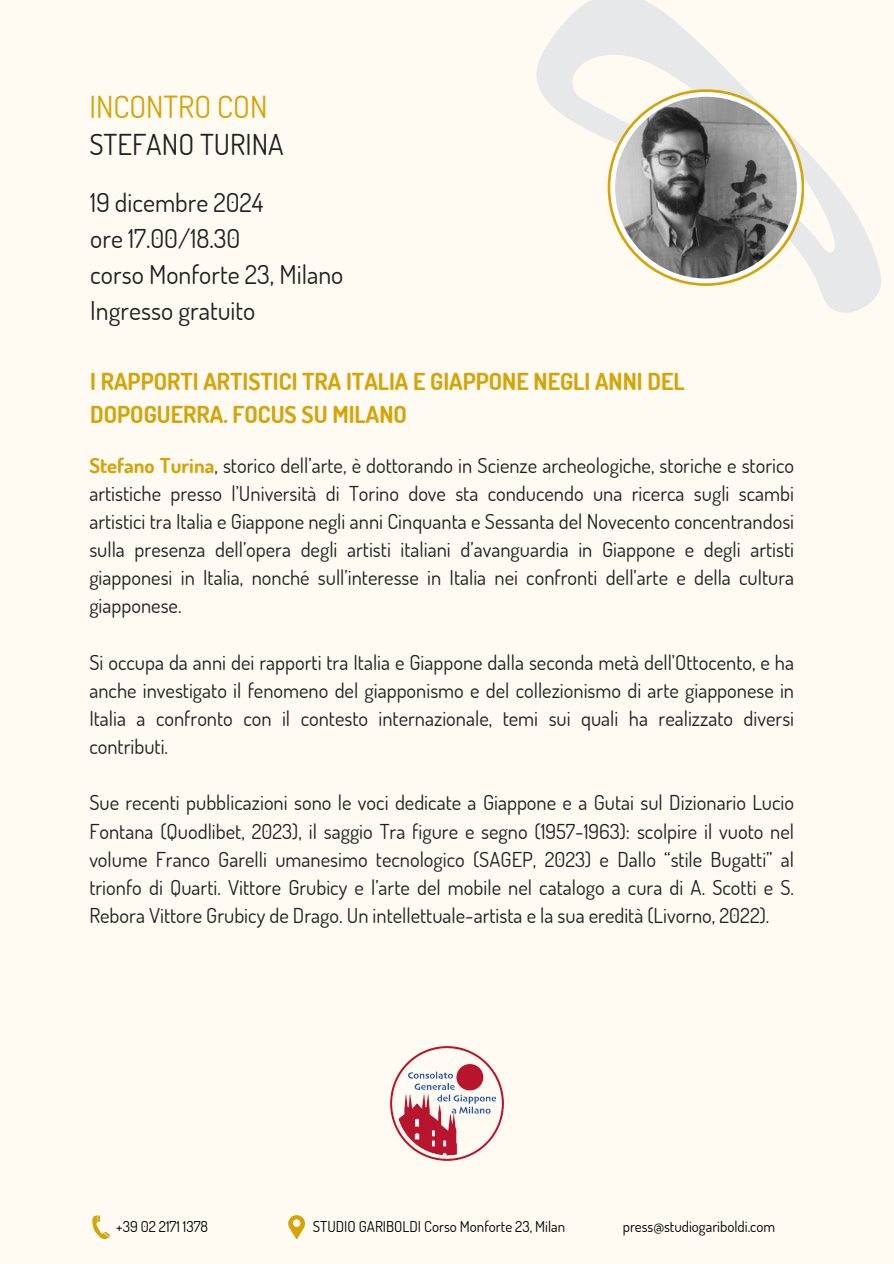
<style>
.page{position:relative;width:894px;height:1264px;background:#fff}
.page>*{position:absolute;margin:0;border:0;box-sizing:border-box;transform-origin:0 0}
.t1{font:30.45px "Dosis";color:#d4a408}
.t2{font:28.8px "Dosis";color:#212121}
.t3{font:25.95px/36px "Dosis";color:#212121}
.t4{font:700 23.4px/32.7px "Dosis";color:#d4a408}
.t5{font:20.55px/28.2px "Dosis";color:#212121;text-align:justify}
.t6{font:15px "Dosis";color:#000}
.s1{font-weight:700;color:#d4a408}
</style>
<div class="page">
<div style="left:0;top:0;width:893px;height:1263px;background:#fffaf2"></div>
<svg style="left:92px;top:1215px;width:18px;height:24px"></svg>
<svg style="left:288px;top:1215px;width:17px;height:24px"></svg>
<img style="left:390px;top:1046px;width:114px;height:113px">
<svg style="left:536px;top:0;width:345px;height:313px"></svg>
<svg style="left:607px;top:89px;width:197px;height:197px;background:#dbb537"></svg>
<svg style="left:610px;top:92px;width:191px;height:191px;fill:#fff"></svg>
<img style="left:615px;top:97px;width:181px;height:181px;border-radius:50%">
<h1 class="t1" style="left:89px;top:86px;width:179px">INCONTRO CON</h1>
<h2 class="t2" style="left:89px;top:125px;width:196px">STEFANO TURINA</h2>
<p class="t3" style="left:90px;top:184px;width:254px">19 dicembre 2024<br>ore 17.00/18.30<br>corso Monforte 23, Milano<br>Ingresso gratuito</p>
<p class="t4" style="left:90px;top:365px;width:596px">I RAPPORTI ARTISTICI TRA ITALIA E GIAPPONE NEGLI ANNI DEL<br>DOPOGUERRA. FOCUS SU MILANO</p>
<p class="t5" style="left:89px;top:450px;width:706px"><span class="s1">Stefano Turina</span>, storico dell’arte, è dottorando in Scienze archeologiche, storiche e storico artistiche presso l’Università di Torino dove sta conducendo una ricerca sugli scambi artistici tra Italia e Giappone negli anni Cinquanta e Sessanta del Novecento concentrandosi sulla presenza dell’opera degli artisti italiani d’avanguardia in Giappone e degli artisti giapponesi in Italia, nonché sull’interesse in Italia nei confronti dell’arte e della cultura giapponese.</p>
<p class="t5" style="left:89px;top:647px;width:706px">Si occupa da anni dei rapporti tra Italia e Giappone dalla seconda metà dell’Ottocento, e ha anche investigato il fenomeno del giapponismo e del collezionismo di arte giapponese in Italia a confronto con il contesto internazionale, temi sui quali ha realizzato diversi contributi.</p>
<p class="t5" style="left:89px;top:788px;width:706px">Sue recenti pubblicazioni sono le voci dedicate a Giappone e a Gutai sul Dizionario Lucio Fontana (Quodlibet, 2023), il saggio Tra figure e segno (1957-1963): scolpire il vuoto nel volume Franco Garelli umanesimo tecnologico (SAGEP, 2023) e Dallo “stile Bugatti” al trionfo di Quarti. Vittore Grubicy e l’arte del mobile nel catalogo a cura di A. Scotti e S.<br>Rebora Vittore Grubicy de Drago. Un intellettuale-artista e la sua eredità (Livorno, 2022).</p>
<p class="t6" style="left:116px;top:1216px;width:93px">+39 02 2171 1378</p>
<p class="t6" style="left:312px;top:1216px;width:254px">STUDIO GARIBOLDI Corso Monforte 23, Milan</p>
<p class="t6" style="left:622px;top:1216px;width:154px">press@studiogariboldi.com</p>
</div>
